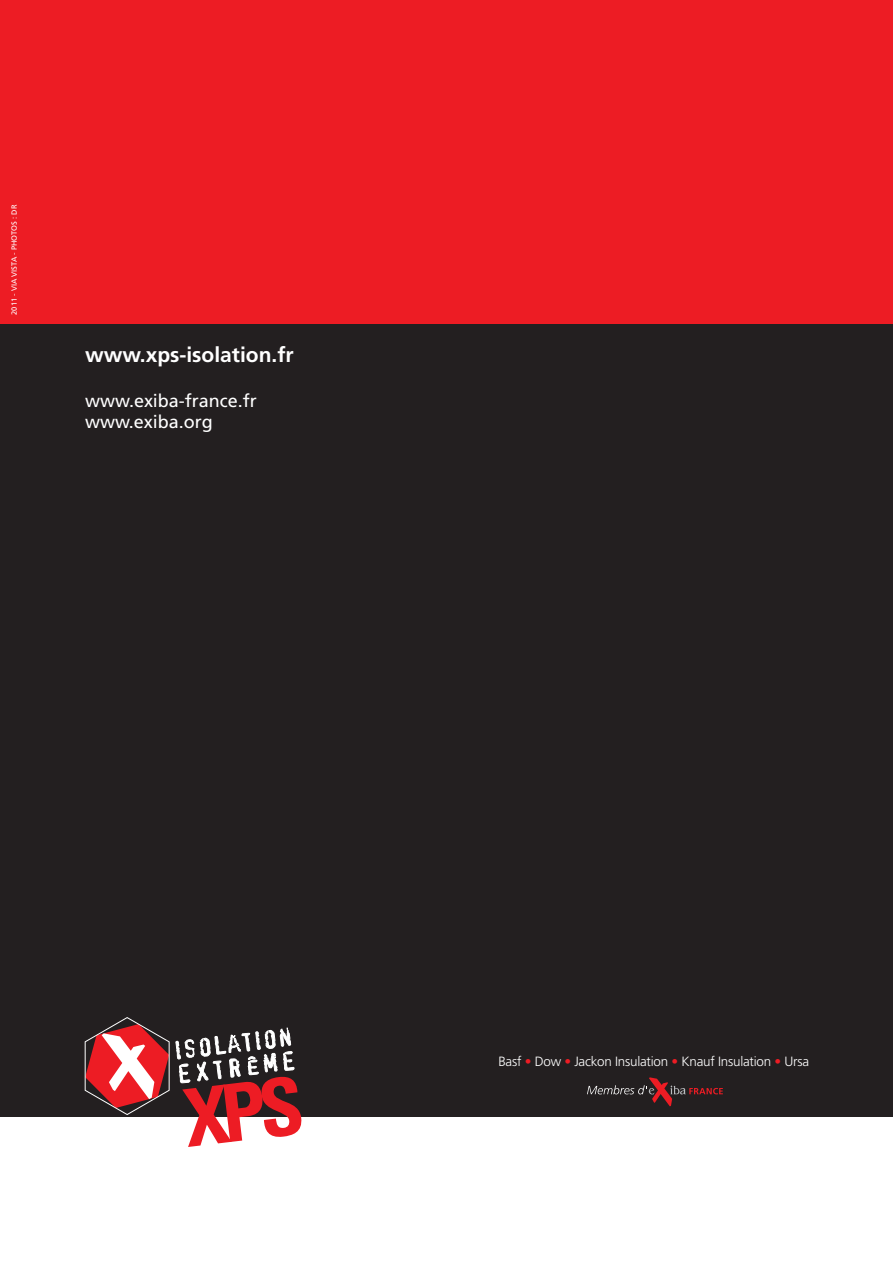
<style>
.page{position:relative;width:893px;height:1263px;background:#fff}
.page>*{position:absolute;margin:0;border:0;box-sizing:border-box;transform-origin:0 0}
.t1{font:700 21px "Frutiger";color:#fff}
.t2{font:18px/21.6px "Frutiger";color:#fff}
.t3{font:300 13.35px "Frutiger";letter-spacing:-.015em;color:#fff}
.t4{font:7.5px "Frutiger";color:#fff}
.s1{color:#ed1c24}
</style>
<div class="page">
<div style="left:0;top:0;width:893px;height:1116px;background:#231f20"></div>
<div style="left:0;top:0;width:893px;height:323px;background:#ed1c24"></div>
<svg style="left:176px;top:1027px;width:125px;height:120px"></svg>
<svg style="left:85px;top:1017px;width:85px;height:98px"></svg>
<svg style="left:587px;top:1077px;width:136px;height:29px"></svg>
<p class="t4" style="left:11px;top:315px;width:111px;rotate:-90deg">2011 - VIA VISTA - PHOTOS : DR</p>
<h1 class="t1" style="left:85px;top:346px;width:210px">www.xps-isolation.fr</h1>
<h2 class="t2" style="left:85px;top:391px;width:173px">www.exiba-france.fr www.exiba.org</h2>
<p class="t3" style="left:498px;top:1055px;width:312px">Basf <span class="s1">•</span> Dow <span class="s1">•</span> Jackon Insulation <span class="s1">•</span> Knauf Insulation <span class="s1">•</span> Ursa</p>
</div>
